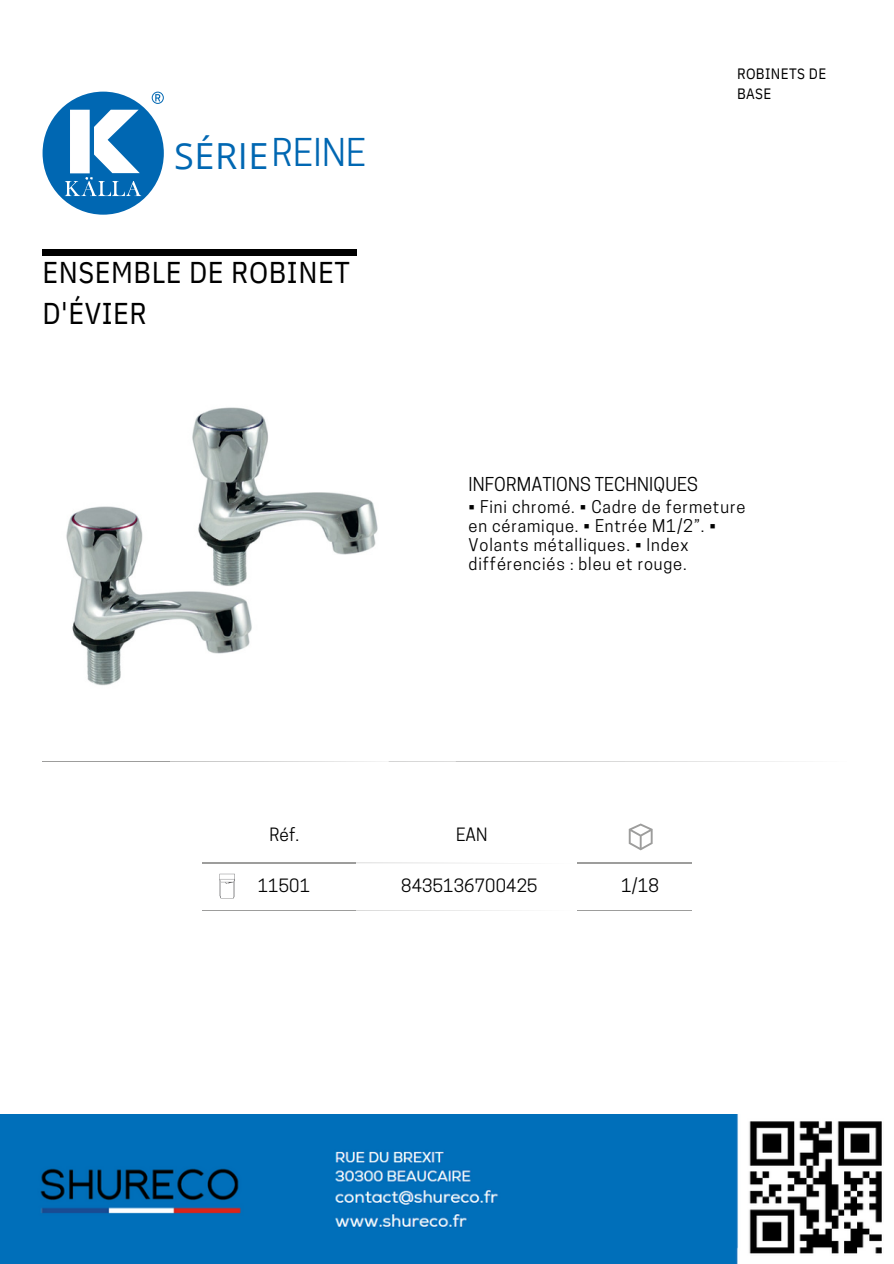
<style>
.page{position:relative;width:894px;height:1264px;background:#fff}
.page>*{position:absolute;margin:0;border:0;box-sizing:border-box;transform-origin:0 0}
.t1{font:36px "Open Sans";letter-spacing:.015em;color:#0067b2}
.t2{font:36px "Cooper Hewitt";letter-spacing:.01em;color:#0067b2}
.t3{font:30px/41.7px "IBM Plex Sans Cond";letter-spacing:.02em;color:#000}
.t4{font:18px "Cooper Hewitt";letter-spacing:.01em;color:#020202}
.t5{font:17.55px "Cooper Hewitt";color:#020202}
.t6{font:17.25px "Cooper Hewitt";letter-spacing:.01em;color:#020202}
.t7{font:16.5px/19.2px "Cooper Hewitt";letter-spacing:.05em;color:#020202}
.t8{font:15px/20.2px "IBM Plex Sans Cond";letter-spacing:.025em;color:#000}
</style>
<div class="page">
<svg style="left:43px;top:92px;width:121px;height:123px"></svg>
<div style="left:43px;top:250px;width:314px;height:6px;background:#000"></div>
<hr style="left:43px;top:761px;width:127px;height:1px;background:#9d9d9c">
<hr style="left:170px;top:761px;width:285px;height:1px;background:#9d9d9c">
<hr style="left:455px;top:761px;width:395px;height:1px;background:#9d9d9c">
<img style="left:66px;top:407px;width:312px;height:279px">
<hr style="left:202px;top:862px;width:153px;height:1px;background:#9d9d9c">
<hr style="left:355px;top:862px;width:222px;height:1px;background:#9d9d9c">
<hr style="left:577px;top:862px;width:114px;height:1px;background:#9d9d9c">
<hr style="left:202px;top:910px;width:153px;height:1px;background:#9d9d9c">
<hr style="left:355px;top:910px;width:222px;height:1px;background:#9d9d9c">
<hr style="left:577px;top:910px;width:114px;height:1px;background:#9d9d9c">
<svg style="left:628px;top:823px;width:24px;height:27px"></svg>
<svg style="left:219px;top:873px;width:16px;height:25px"></svg>
<img style="left:0;top:1114px;width:882px;height:149px">
<h3 class="t1" style="left:174px;top:131px;width:96px">SÉRIE</h3>
<p class="t2" style="left:272px;top:139px;width:95px">REINE</p>
<p class="t3" style="left:43px;top:250px;width:309px">ENSEMBLE DE ROBINET<br>D'ÉVIER</p>
<h1 class="t8" style="left:736px;top:63px;width:91px">ROBINETS DE<br>BASE</h1>
<h5 class="t4" style="left:468px;top:477px;width:231px">INFORMATIONS TECHNIQUES</h5>
<h5 class="t7" style="left:468px;top:499px;width:278px">• Fini chromé. • Cadre de fermeture en céramique. • Entrée M1/2”. •<br>Volants métalliques. • Index différenciés : bleu et rouge.</h5>
<h5 class="t6" style="left:269px;top:828px;width:31px">Réf.</h5>
<h5 class="t6" style="left:257px;top:878px;width:54px">11501</h5>
<h5 class="t6" style="left:456px;top:828px;width:33px">EAN</h5>
<h4 class="t6" style="left:401px;top:878px;width:138px">8435136700425</h4>
<h5 class="t5" style="left:621px;top:878px;width:39px">1/18</h5>
</div>
